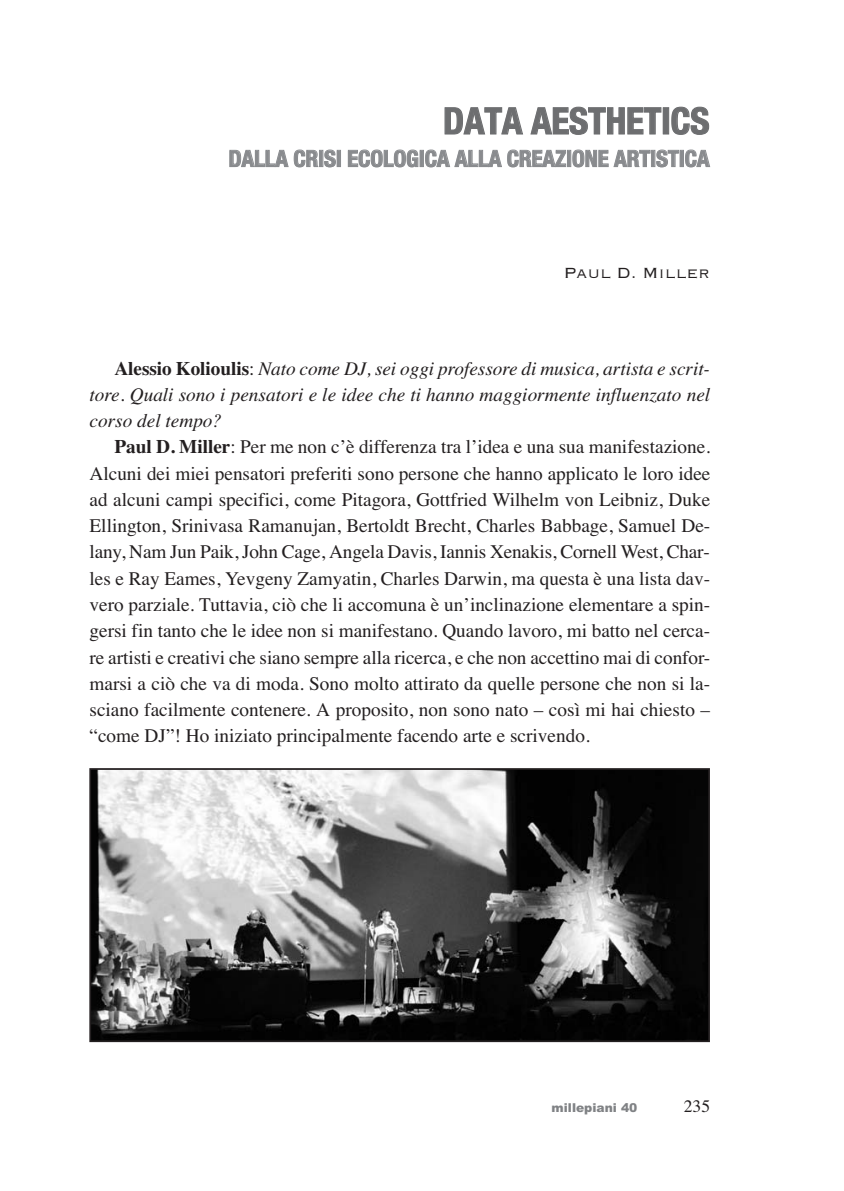
<style>
.page{position:relative;width:844px;height:1191px;background:#fff}
.page>*{position:absolute;margin:0;border:0;box-sizing:border-box;transform-origin:0 0}
.t1{font:700 condensed 36.75px "Helvetica Neue";color:#6d6e70}
.t2{font:700 condensed 22.75px "Helvetica Neue";color:#898b8e}
.t3{font:19.25px/26.2px "Times";color:#231f20;text-align:justify}
.t4{font:italic 19.25px/26.2px "Times";color:#231f20;text-align:justify}
.t5{font:300 19.25px "Copperplate";color:#231f20}
.t6{font:17.5px "Times";color:#231f20}
.t7{font:900 12.25px "Arial";color:#808285}
.s1{font-weight:700;font-style:normal}
.s2{font-style:normal}
.s3{font-weight:700}
</style>
<div class="page">
<img style="left:92px;top:771px;width:614px;height:268px">
<div style="left:89px;top:768px;width:620px;height:274px;border:2px solid #231f20"></div>
<h1 class="t1" style="left:443px;top:100px;width:268px">DATA AESTHETICS</h1>
<p class="t2" style="left:228px;top:145px;width:482px">DALLA CRISI ECOLOGICA ALLA CREAZIONE ARTISTICA</p>
<p class="t5" style="left:563px;top:260px;width:148px">Paul D. Miller</p>
<p class="t4" style="left:89px;top:357px;width:622px;text-indent:25px"><span class="s1">Alessio Kolioulis</span><span class="s2">:</span> Nato come DJ, sei oggi professore di musica, artista e scrit&shy;tore. Quali sono i pensatori e le idee che ti hanno maggiormente influenzato nel corso del tempo?</p>
<p class="t3" style="left:89px;top:436px;width:622px;text-indent:25px"><span class="s3">Paul D. Miller</span>: Per me non c’è differenza tra l’idea e una sua manifestazione.<br>Alcuni dei miei pensatori preferiti sono persone che hanno applicato le loro idee ad alcuni campi specifici, come Pitagora, Gottfried Wilhelm von Leibniz, Duke Ellington, Srinivasa Ramanujan, Bertoldt Brecht, Charles Babbage, Samuel De&shy;lany, Nam Jun Paik, John Cage, Angela Davis, Iannis Xenakis, Cornell West, Char&shy;les e Ray Eames, Yevgeny Zamyatin, Charles Darwin, ma questa è una lista dav&shy;vero parziale. Tuttavia, ciò che li accomuna è un’inclinazione elementare a spin&shy;gersi fin tanto che le idee non si manifestano. Quando lavoro, mi batto nel cerca&shy;re artisti e creativi che siano sempre alla ricerca, e che non accettino mai di confor&shy;marsi a ciò che va di moda. Sono molto attirato da quelle persone che non si la&shy;sciano facilmente contenere. A proposito, non sono nato – così mi hai chiesto – “come DJ”! Ho iniziato principalmente facendo arte e scrivendo.</p>
<p class="t7" style="left:551px;top:1100px;width:87px">millepiani 40</p>
<p class="t6" style="left:683px;top:1099px;width:28px">235</p>
</div>
